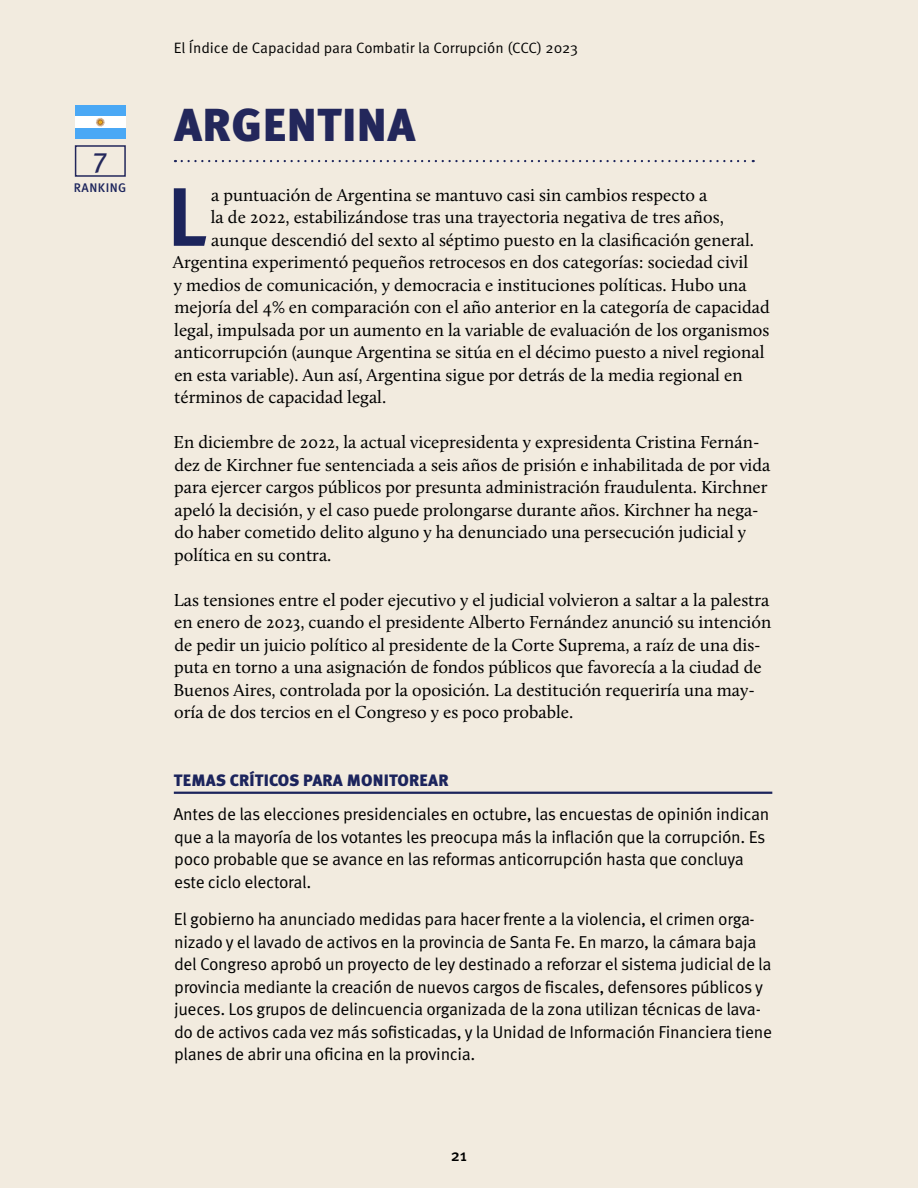
<style>
.page{position:relative;width:918px;height:1188px;background:#f2ebdf}
.page>*{position:absolute;margin:0;border:0;box-sizing:border-box;transform-origin:0 0}
.t1{font:700 82.8px "Meta Pro";color:#1c245c}
.t2{font:900 46.2px "Meta Pro";letter-spacing:.01em;color:#23275b}
.t3{font:28.65px "Meta Pro";color:#23275b}
.t4{font:18px/22.5px "Calluna";color:#000}
.t5{font:17.25px/22.5px "Meta Pro Norm";letter-spacing:-.02em;color:#000}
.t6{font:900 16.5px "Meta Pro";letter-spacing:.01em;color:#1c245c}
.t7{font:500 16.5px "Meta Pro";color:#000}
.t8{font:15px "Meta Pro Norm";color:#000}
.t9{font:500 12.45px "Meta Pro";letter-spacing:.04em;color:#1c245c}
</style>
<div class="page">
<svg style="left:182px;top:160px;width:572px;height:2px"></svg>
<div style="left:75px;top:105px;width:51px;height:34px;background:#4aa8f5"></div>
<div style="left:75px;top:117px;width:51px;height:11px;background:#fff"></div>
<svg style="left:96px;top:118px;width:9px;height:9px"></svg>
<div style="left:75px;top:145px;width:51px;height:32px;border:2px solid #23275b"></div>
<hr style="left:174px;top:792px;width:598px;height:2px;background:#1c245c">
<h3 class="t3" style="left:92px;top:140px;width:18px">7</h3>
<p class="t9" style="left:74px;top:178px;width:54px">RANKING</p>
<p class="t8" style="left:174px;top:36px;width:406px">El Índice de Capacidad para Combatir la Corrupción (CCC) 2023</p>
<h2 class="t2" style="left:174px;top:88px;width:243px">ARGENTINA</h2>
<h1 class="t1" style="left:168px;top:152px;width:41px">L</h1>
<p class="t4" style="left:211px;top:183px;width:498px">a puntuación de Argentina se mantuvo casi sin cambios respecto a</p>
<p class="t4" style="left:211px;top:206px;width:515px">la de 2022, estabilizándose tras una trayectoria negativa de tres años,</p>
<p class="t4" style="left:211px;top:228px;width:544px">aunque descendió del sexto al séptimo puesto en la clasificación general.</p>
<p class="t4" style="left:173px;top:251px;width:577px">Argentina experimentó pequeños retrocesos en dos categorías: sociedad civil</p>
<p class="t4" style="left:174px;top:273px;width:574px">y medios de comunicación, y democracia e instituciones políticas. Hubo una</p>
<p class="t4" style="left:174px;top:296px;width:597px">mejoría del 4% en comparación con el año anterior en la categoría de capacidad</p>
<p class="t4" style="left:174px;top:318px;width:597px">legal, impulsada por un aumento en la variable de evaluación de los organismos</p>
<p class="t4" style="left:175px;top:341px;width:592px">anticorrupción (aunque Argentina se sitúa en el décimo puesto a nivel regional</p>
<p class="t4" style="left:174px;top:363px;width:570px">en esta variable). Aun así, Argentina sigue por detrás de la media regional en</p>
<p class="t4" style="left:174px;top:386px;width:214px">términos de capacidad legal.</p>
<p class="t4" style="left:174px;top:431px;width:598px">En diciembre de 2022, la actual vicepresidenta y expresidenta Cristina Fernán&shy;dez de Kirchner fue sentenciada a seis años de prisión e inhabilitada de por vida para ejercer cargos públicos por presunta administración fraudulenta. Kirchner apeló la decisión, y el caso puede prolongarse durante años. Kirchner ha nega&shy;do haber cometido delito alguno y ha denunciado una persecución judicial y política en su contra.</p>
<p class="t4" style="left:174px;top:588px;width:599px">Las tensiones entre el poder ejecutivo y el judicial volvieron a saltar a la palestra en enero de 2023, cuando el presidente Alberto Fernández anunció su intención de pedir un juicio político al presidente de la Corte Suprema, a raíz de una dis&shy;puta en torno a una asignación de fondos públicos que favorecía a la ciudad de Buenos Aires, controlada por la oposición. La destitución requeriría una may&shy;oría de dos tercios en el Congreso y es poco probable.</p>
<p class="t6" style="left:174px;top:767px;width:276px">TEMAS CRÍTICOS PARA MONITOREAR</p>
<p class="t5" style="left:174px;top:802px;width:597px">Antes de las elecciones presidenciales en octubre, las encuestas de opinión indican que a la mayoría de los votantes les preocupa más la inflación que la corrupción. Es poco probable que se avance en las reformas anticorrupción hasta que concluya este ciclo electoral.</p>
<p class="t5" style="left:174px;top:907px;width:600px">El gobierno ha anunciado medidas para hacer frente a la violencia, el crimen orga&shy;nizado y el lavado de activos en la provincia de Santa Fe. En marzo, la cámara baja del Congreso aprobó un proyecto de ley destinado a reforzar el sistema judicial de la provincia mediante la creación de nuevos cargos de fiscales, defensores públicos y jueces. Los grupos de delincuencia organizada de la zona utilizan técnicas de lava&shy;do de activos cada vez más sofisticadas, y la Unidad de Información Financiera tiene planes de abrir una oficina en la provincia.</p>
<p class="t7" style="left:451px;top:1142px;width:18px">21</p>
</div>
